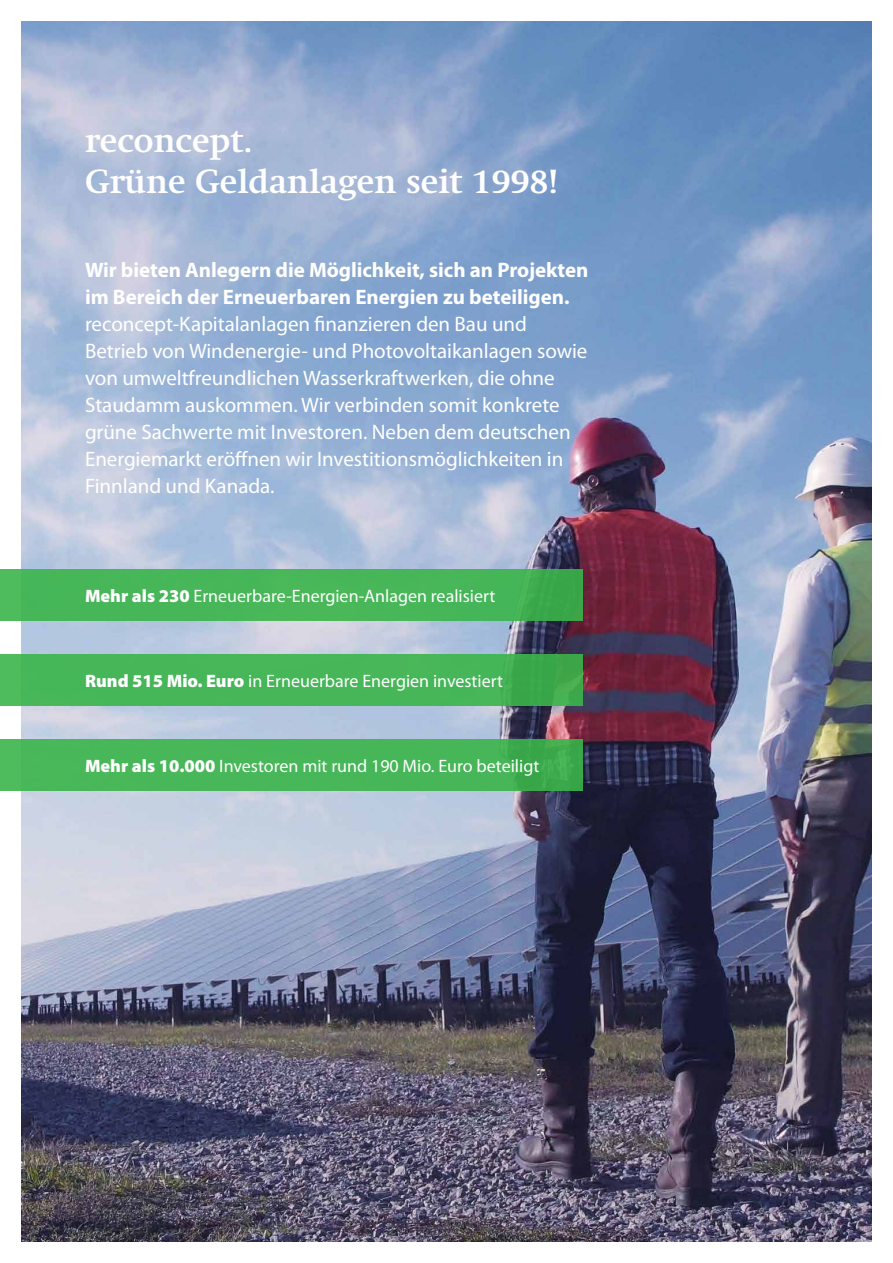
<style>
.page{position:relative;width:893px;height:1263px;background:#fff}
.page>*{position:absolute;margin:0;border:0;box-sizing:border-box;transform-origin:0 0}
.t1{font:700 33px/40.5px "Swift";color:#fff}
.t2{font:21px/27px "Myriad Pro";color:#fff}
.t3{font:700 21px/27px "Myriad Pro";color:#fff}
.t4{font:18px "Myriad Pro";color:#fff}
.s1{font-weight:900}
</style>
<div class="page">
<img style="left:21px;top:21px;width:851px;height:1221px">
<div style="left:0;top:570px;width:583px;height:51px;background:linear-gradient(to right,#4aba5c,#42b153)"></div>
<div style="left:0;top:655px;width:583px;height:51px;background:linear-gradient(to right,#49ba5c,#41af52)"></div>
<div style="left:0;top:740px;width:583px;height:51px;background:linear-gradient(to right,#4bbb5c,#41b053)"></div>
<h1 class="t1" style="left:85px;top:121px;width:474px">reconcept.<br>Grüne Geldanlagen seit 1998!</h1>
<p class="t3" style="left:85px;top:257px;width:505px">Wir bieten Anlegern die Möglichkeit, sich an Projekten im Bereich der Erneuerbaren Energien zu beteiligen.</p>
<p class="t2" style="left:85px;top:311px;width:504px">reconcept-Kapitalanlagen finanzieren den Bau und Betrieb von Windenergie- und Photovoltaikanlagen sowie von umweltfreundlichen Wasserkraftwerken, die ohne Staudamm auskommen. Wir verbinden somit konkrete grüne Sachwerte mit Investoren. Neben dem deutschen Energiemarkt eröffnen wir Investitionsmöglichkeiten in Finnland und Kanada.</p>
<p class="t4" style="left:85px;top:586px;width:412px"><span class="s1">Mehr als 230</span> Erneuerbare-Energien-Anlagen realisiert</p>
<p class="t4" style="left:85px;top:671px;width:420px"><span class="s1">Rund 515 Mio. Euro</span> in Erneuerbare Energien investiert</p>
<p class="t4" style="left:85px;top:756px;width:456px"><span class="s1">Mehr als 10.000</span> Investoren mit rund 190 Mio. Euro beteiligt</p>
</div>
